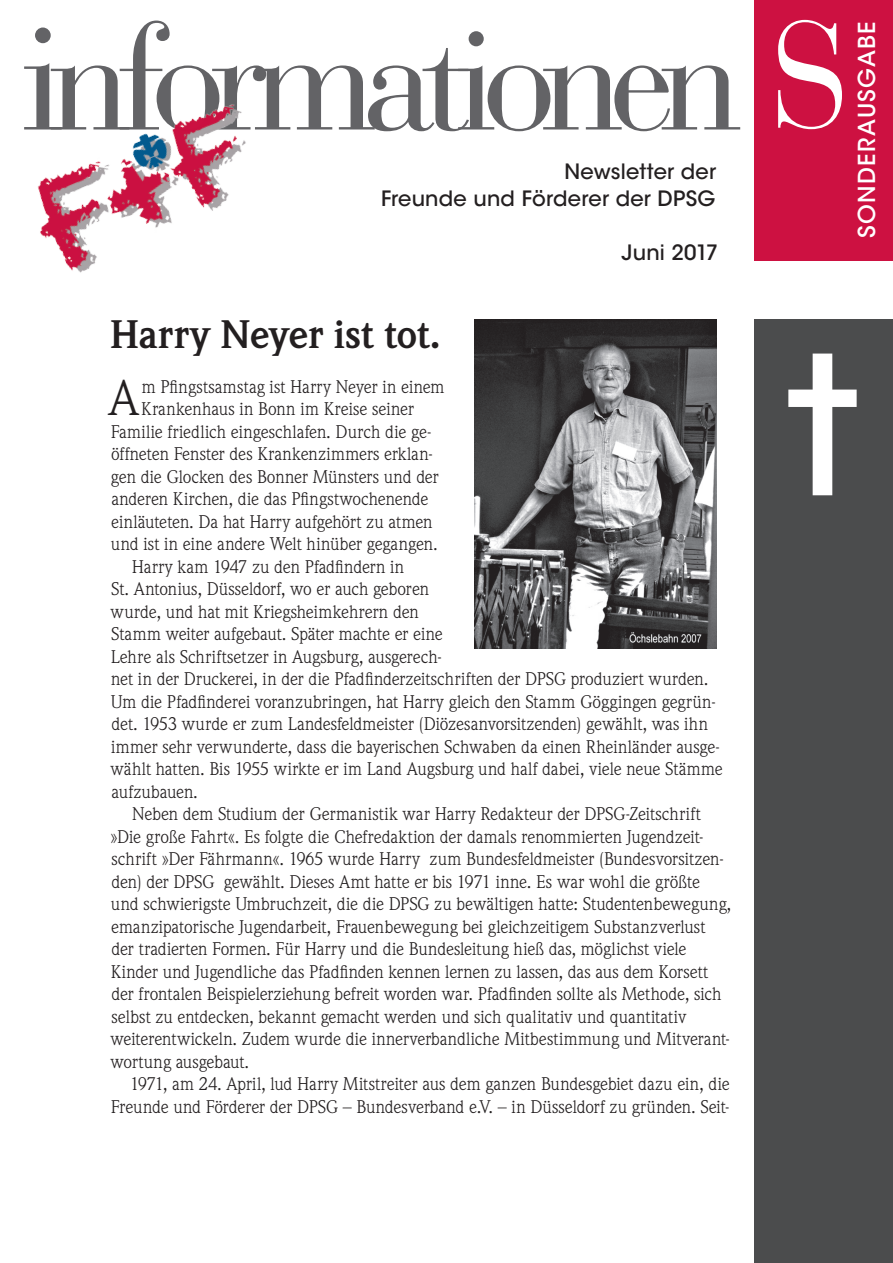
<style>
.page{position:relative;width:893px;height:1263px;background:#fff}
.page>*{position:absolute;margin:0;border:0;box-sizing:border-box;transform-origin:0 0}
.t1{font:800 150px "Futura Std";color:#fff}
.t2{font:148.2px "Bauer Bodoni Std";letter-spacing:-.1em;color:#636366}
.t3{font:49.65px "Weidemann Std";color:#231f20}
.t4{font:700 39px "Weidemann Std";letter-spacing:-.01em;color:#231f20}
.t5{font:500 23.25px "ITC Avant Garde Std";letter-spacing:.06em;color:#fff}
.t6{font:500 21px/27px "ITC Avant Garde Std";letter-spacing:.01em;color:#231f20;text-align:right}
.t7{font:18px "Weidemann Std";letter-spacing:-.005em;color:#231f20}
.s1{font-size:153.75px}
.s2{font-size:148.5px;color:#fff}
</style>
<div class="page">
<div style="left:754px;top:0;width:139px;height:261px;background:#cd1141"></div>
<img style="left:38px;top:104px;width:208px;height:169px">
<img style="left:475px;top:319px;width:242px;height:329px">
<div style="left:754px;top:320px;width:139px;height:943px;background:#4b4c4d"></div>
<h2 class="t2" style="left:22px;top:-10px;width:830px"><span class="s1">i</span>nformationen <span class="s2">S</span></h2>
<p class="t6" style="left:381px;top:158px;width:337px">Newsletter der<br>Freunde und Förderer der DPSG</p>
<p class="t6" style="left:622px;top:239px;width:98px">Juni 2017</p>
<p class="t5" style="left:852px;top:238px;width:219px;rotate:-90deg">SONDERAUSGABE</p>
<h3 class="t4" style="left:110px;top:311px;width:332px">Harry Neyer ist tot.</h3>
<h3 class="t3" style="left:108px;top:369px;width:32px">A</h3>
<p class="t7" style="left:142px;top:376px;width:304px">m Pfingstsamstag ist Harry Neyer in einem</p>
<p class="t7" style="left:141px;top:398px;width:274px">Krankenhaus in Bonn im Kreise seiner</p>
<p class="t7" style="left:111px;top:421px;width:322px">Familie friedlich eingeschlafen. Durch die ge-</p>
<p class="t7" style="left:111px;top:443px;width:323px">öffneten Fenster des Krankenzimmers erklan-</p>
<p class="t7" style="left:111px;top:466px;width:329px">gen die Glocken des Bonner Münsters und der</p>
<p class="t7" style="left:111px;top:488px;width:318px">anderen Kirchen, die das Pfingstwochenende</p>
<p class="t7" style="left:111px;top:511px;width:323px">einläuteten. Da hat Harry aufgehört zu atmen</p>
<p class="t7" style="left:111px;top:533px;width:328px">und ist in eine andere Welt hinüber gegangen.</p>
<p class="t7" style="left:132px;top:556px;width:274px">Harry kam 1947 zu den Pfadfindern in</p>
<p class="t7" style="left:111px;top:578px;width:320px">St. Antonius, Düsseldorf, wo er auch geboren</p>
<p class="t7" style="left:110px;top:601px;width:310px">wurde, und hat mit Kriegsheimkehrern den</p>
<p class="t7" style="left:111px;top:623px;width:333px">Stamm weiter aufgebaut. Später machte er eine</p>
<p class="t7" style="left:111px;top:646px;width:333px">Lehre als Schriftsetzer in Augsburg, ausgerech-</p>
<p class="t7" style="left:111px;top:668px;width:599px">net in der Druckerei, in der die Pfadfinderzeitschriften der DPSG produziert wurden.</p>
<p class="t7" style="left:111px;top:691px;width:606px">Um die Pfadfinderei voranzubringen, hat Harry gleich den Stamm Göggingen gegrün-</p>
<p class="t7" style="left:111px;top:713px;width:598px">det. 1953 wurde er zum Landesfeldmeister (Diözesanvorsitzenden) gewählt, was ihn</p>
<p class="t7" style="left:111px;top:736px;width:610px">immer sehr verwunderte, dass die bayerischen Schwaben da einen Rheinländer ausge-</p>
<p class="t7" style="left:110px;top:758px;width:614px">wählt hatten. Bis 1955 wirkte er im Land Augsburg und half dabei, viele neue Stämme</p>
<p class="t7" style="left:111px;top:781px;width:88px">aufzubauen.</p>
<p class="t7" style="left:132px;top:803px;width:570px">Neben dem Studium der Germanistik war Harry Redakteur der DPSG-Zeitschrift</p>
<p class="t7" style="left:110px;top:826px;width:595px">»Die große Fahrt«. Es folgte die Chefredaktion der damals renommierten Jugendzeit-</p>
<p class="t7" style="left:112px;top:848px;width:614px">schrift »Der Fährmann«. 1965 wurde Harry zum Bundesfeldmeister (Bundesvorsitzen-</p>
<p class="t7" style="left:111px;top:871px;width:590px">den) der DPSG gewählt. Dieses Amt hatte er bis 1971 inne. Es war wohl die größte</p>
<p class="t7" style="left:111px;top:893px;width:622px">und schwierigste Umbruchzeit, die die DPSG zu bewältigen hatte: Studentenbewegung,</p>
<p class="t7" style="left:111px;top:916px;width:596px">emanzipatorische Jugendarbeit, Frauenbewegung bei gleichzeitigem Substanzverlust</p>
<p class="t7" style="left:111px;top:938px;width:577px">der tradierten Formen. Für Harry und die Bundesleitung hieß das, möglichst viele</p>
<p class="t7" style="left:111px;top:961px;width:599px">Kinder und Jugendliche das Pfadfinden kennen lernen zu lassen, das aus dem Korsett</p>
<p class="t7" style="left:111px;top:983px;width:612px">der frontalen Beispielerziehung befreit worden war. Pfadfinden sollte als Methode, sich</p>
<p class="t7" style="left:112px;top:1006px;width:576px">selbst zu entdecken, bekannt gemacht werden und sich qualitativ und quantitativ</p>
<p class="t7" style="left:110px;top:1028px;width:621px">weiterentwickeln. Zudem wurde die innerverbandliche Mitbestimmung und Mitverant-</p>
<p class="t7" style="left:110px;top:1051px;width:140px">wortung ausgebaut.</p>
<p class="t7" style="left:130px;top:1073px;width:601px">1971, am 24. April, lud Harry Mitstreiter aus dem ganzen Bundesgebiet dazu ein, die</p>
<p class="t7" style="left:111px;top:1096px;width:620px">Freunde und Förderer der DPSG – Bundesverband e.V. – in Düsseldorf zu gründen. Seit-</p>
<h1 class="t1" style="left:779px;top:330px;width:88px">†</h1>
</div>
